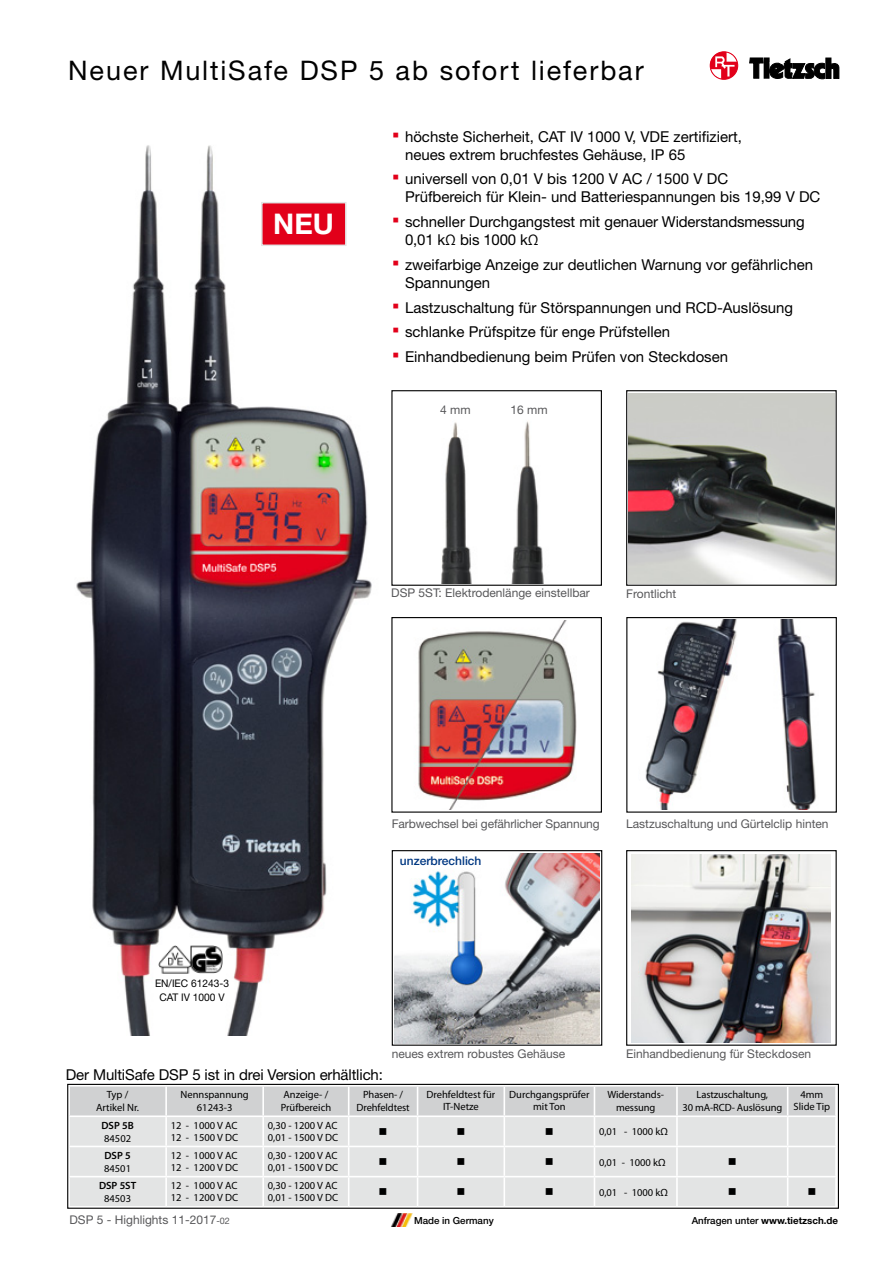
<style>
.page{position:relative;width:893px;height:1263px;background:#fff}
.page>*{position:absolute;margin:0;border:0;box-sizing:border-box;transform-origin:0 0}
.t1{font:700 28.5px "Helvetica Neue LT Std";color:#fff}
.t2{font:27px "Helvetica Neue LT Std";letter-spacing:.07em;color:#000}
.t3{font:15px/18px "Helvetica Neue LT Std";color:#000}
.t4{font:12px "Helvetica Neue LT Std";color:#58585a}
.t5{font:500 12px "Helvetica Neue LT Std";color:#003882}
.t6{font:10.5px/12.3px "Myriad Pro";color:#000;text-align:center}
.t7{font:10.5px/13.5px "Helvetica Neue LT Std";color:#000;text-align:center}
.t8{font:600 10.5px "Myriad Pro";color:#000}
.t9{font:700 9.75px "Helvetica Neue LT Std";color:#000}
.t10{font:500 9.75px "Helvetica Neue LT Std";color:#000}
.s1{font-family:"Arial";font-size:21px;color:#e2001a}
.s2{font-size:9px}
.s3{font-weight:500}
</style>
<div class="page">
<div style="left:626px;top:850px;width:211px;height:196px;border:1px solid #000"></div>
<div style="left:392px;top:850px;width:210px;height:196px;border:1px solid #000"></div>
<div style="left:626px;top:617px;width:211px;height:196px;border:1px solid #000"></div>
<div style="left:391px;top:617px;width:211px;height:196px;border:1px solid #000"></div>
<div style="left:626px;top:390px;width:211px;height:196px;border:1px solid #000"></div>
<div style="left:391px;top:390px;width:211px;height:196px;border:1px solid #000"></div>
<img style="left:76px;top:145px;width:296px;height:890px">
<img style="left:418px;top:621px;width:159px;height:188px">
<img style="left:441px;top:421px;width:103px;height:162px">
<div style="left:261px;top:202px;width:86px;height:44px;background:#e2001a;border:2px solid #e3e4e4"></div>
<img style="left:159px;top:945px;width:64px;height:28px">
<div style="left:67px;top:1084px;width:772px;height:125px;border:1px solid #000"></div>
<img style="left:628px;top:393px;width:206px;height:190px">
<img style="left:631px;top:854px;width:200px;height:188px">
<img style="left:645px;top:620px;width:172px;height:189px">
<svg style="left:711px;top:52px;width:26px;height:27px"></svg>
<div style="left:710px;top:51px;width:28px;height:29px;border:1px solid #e2001a;border-radius:50%"></div>
<svg style="left:749px;top:57px;width:90px;height:22px"></svg>
<img style="left:391px;top:1213px;width:22px;height:13px">
<img style="left:394px;top:853px;width:205px;height:190px">
<svg style="left:69px;top:1086px;width:767px;height:120px;background:#e0e1e1"></svg>
<h2 class="t2" style="left:68px;top:54px;width:577px">Neuer MultiSafe DSP 5 ab sofort lieferbar</h2>
<h1 class="t1" style="left:273px;top:206px;width:62px">NEU</h1>
<p class="t3" style="left:405px;top:127px;width:338px;text-indent:-13px"><span class="s1">▪</span> höchste Sicherheit, CAT IV 1000 V, VDE zertifiziert, neues extrem bruchfestes Gehäuse, IP 65</p>
<p class="t3" style="left:405px;top:170px;width:417px;text-indent:-13px"><span class="s1">▪</span> universell von 0,01 V bis 1200 V AC / 1500 V DC<br>Prüfbereich für Klein- und Batteriespannungen bis 19,99 V DC</p>
<p class="t3" style="left:405px;top:213px;width:401px;text-indent:-13px"><span class="s1">▪</span> schneller Durchgangstest mit genauer Widerstandsmessung<br>0,01 kΩ bis 1000 kΩ</p>
<p class="t3" style="left:405px;top:255px;width:409px;text-indent:-13px"><span class="s1">▪</span> zweifarbige Anzeige zur deutlichen Warnung vor gefährlichen<br>Spannungen</p>
<p class="t3" style="left:392px;top:298px;width:402px"><span class="s1">▪</span> Lastzuschaltung für Störspannungen und RCD-Auslösung</p>
<p class="t3" style="left:392px;top:323px;width:279px"><span class="s1">▪</span> schlanke Prüfspitze für enge Prüfstellen</p>
<p class="t3" style="left:392px;top:348px;width:337px"><span class="s1">▪</span> Einhandbedienung beim Prüfen von Steckdosen</p>
<p class="t4" style="left:440px;top:402px;width:32px">4 mm</p>
<p class="t4" style="left:511px;top:402px;width:39px">16 mm</p>
<p class="t4" style="left:391px;top:586px;width:200px">DSP 5ST: Elektrodenlänge einstellbar</p>
<p class="t4" style="left:626px;top:586px;width:52px">Frontlicht</p>
<p class="t4" style="left:392px;top:816px;width:209px">Farbwechsel bei gefährlicher Spannung</p>
<p class="t5" style="left:400px;top:853px;width:83px">unzerbrechlich</p>
<p class="t4" style="left:626px;top:816px;width:204px">Lastzuschaltung und Gürtelclip hinten</p>
<p class="t7" style="left:155px;top:976px;width:75px">EN/IEC 61243-3<br>CAT IV 1000 V</p>
<p class="t3" style="left:66px;top:1065px;width:318px">Der MultiSafe DSP 5 ist in drei Version erhältlich:</p>
<p class="t4" style="left:392px;top:1047px;width:175px">neues extrem robustes Gehäuse</p>
<p class="t4" style="left:626px;top:1047px;width:186px">Einhandbedienung für Steckdosen</p>
<p class="t6" style="left:96px;top:1088px;width:44px;line-height:13.2px">Typ /<br>Artikel Nr.</p>
<p class="t6" style="left:181px;top:1088px;width:70px;line-height:13.2px">Nennspannung<br>61243-3</p>
<p class="t6" style="left:281px;top:1088px;width:52px;line-height:13.2px;text-align:left">Anzeige- /<br>Prüfbereich</p>
<p class="t6" style="left:357px;top:1088px;width:55px;line-height:13.2px">Phasen- /<br>Drehfeldtest</p>
<p class="t6" style="left:427px;top:1088px;width:70px">Drehfeldtest für<br>IT-Netze</p>
<p class="t6" style="left:509px;top:1088px;width:82px">Durchgangsprüfer mit Ton</p>
<p class="t6" style="left:607px;top:1088px;width:58px;line-height:13.2px">Widerstands&shy;messung</p>
<p class="t6" style="left:682px;top:1088px;width:101px;line-height:13.2px">Lastzuschaltung,<br>30 mA-RCD- Auslösung</p>
<p class="t6" style="left:793px;top:1088px;width:38px">4mm<br>Slide Tip</p>
<p class="t8" style="left:101px;top:1118px;width:34px">DSP 5B</p>
<p class="t6" style="left:104px;top:1132px;width:28px">84502</p>
<p class="t6" style="left:171px;top:1119px;width:69px;text-align:left">12 - 1000 V AC<br>12 - 1500 V DC</p>
<p class="t6" style="left:268px;top:1119px;width:72px;text-align:left">0,30 - 1200 V AC<br>0,01 - 1500 V DC</p>
<p class="t6" style="left:599px;top:1125px;width:70px">0,01 - 1000 kΩ</p>
<p class="t8" style="left:104px;top:1149px;width:28px">DSP 5</p>
<p class="t6" style="left:104px;top:1162px;width:28px">84501</p>
<p class="t8" style="left:99px;top:1179px;width:39px">DSP 5ST</p>
<p class="t6" style="left:104px;top:1192px;width:28px">84503</p>
<p class="t6" style="left:171px;top:1149px;width:69px;text-align:left">12 - 1000 V AC<br>12 - 1200 V DC</p>
<p class="t6" style="left:268px;top:1149px;width:72px;text-align:left">0,30 - 1200 V AC<br>0,01 - 1500 V DC</p>
<p class="t6" style="left:599px;top:1156px;width:68px">0,01 - 1000 kΩ</p>
<p class="t6" style="left:171px;top:1179px;width:69px;text-align:left">12 - 1000 V AC<br>12 - 1200 V DC</p>
<p class="t6" style="left:268px;top:1179px;width:72px;text-align:left">0,30 - 1200 V AC<br>0,01 - 1500 V DC</p>
<p class="t6" style="left:599px;top:1186px;width:70px">0,01 - 1000 kΩ</p>
<p class="t4" style="left:69px;top:1213px;width:162px">DSP 5 - Highlights 11-2017<span class="s2">-02</span></p>
<p class="t10" style="left:414px;top:1215px;width:81px">Made in Germany</p>
<p class="t9" style="left:692px;top:1214px;width:148px"><span class="s3">Anfragen unter</span> www.tietzsch.de</p>
</div>
